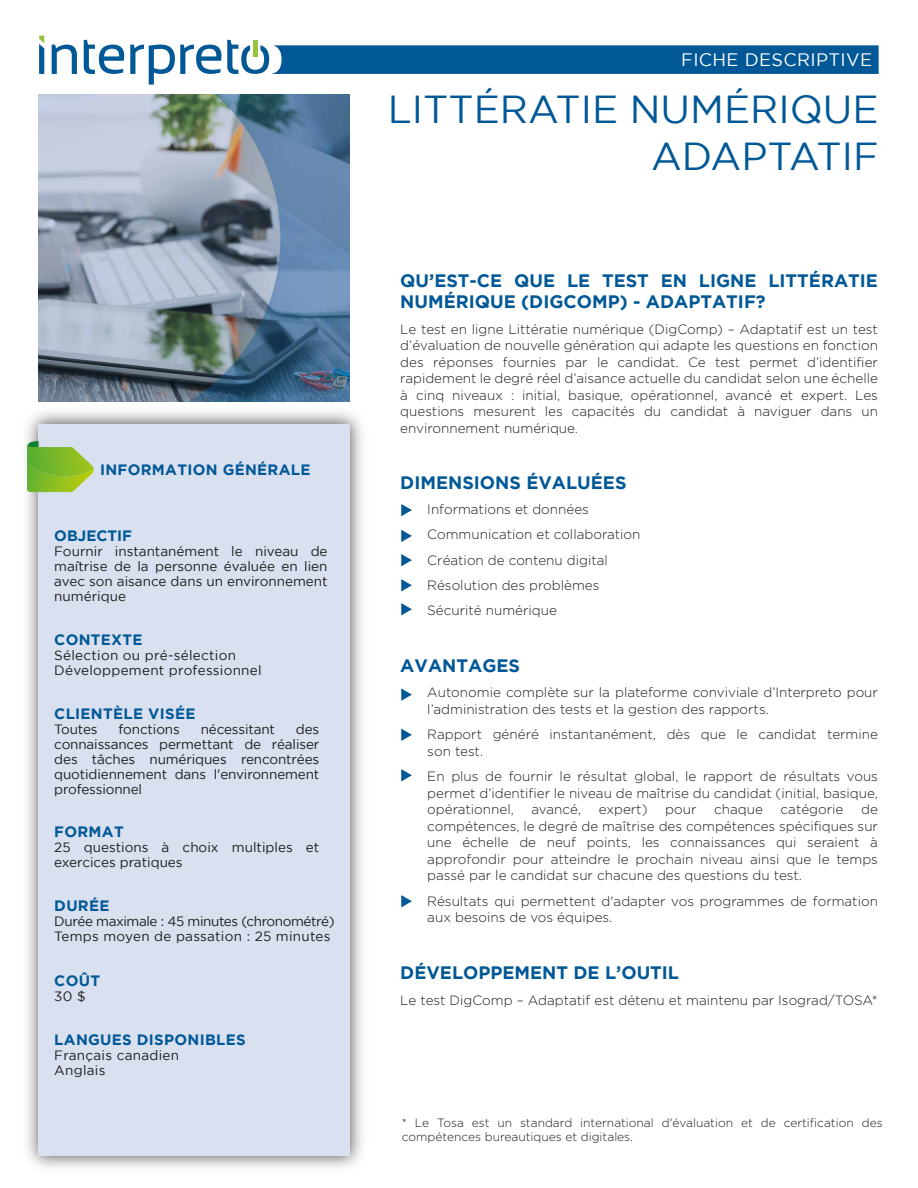
<style>
.page{position:relative;width:918px;height:1188px;background:#fff}
.page>*{position:absolute;margin:0;border:0;box-sizing:border-box;transform-origin:0 0}
.t1{font:39px/46.8px "Gotham";color:#005896;text-align:right}
.t2{font:700 18px/21.6px "Gotham";color:#005896}
.t3{font:18px "Gotham";letter-spacing:.02em;color:#fff}
.t4{font:700 15px "Gotham";letter-spacing:.02em;color:#005896}
.t5{font:700 15px "Gotham";color:#005896}
.t6{font:300 13.5px/16.5px "Gotham";color:#1d1d1b}
.t7{font:13.5px/15px "Gotham";color:#1d1d1b;text-align:justify}
.t8{font:13.5px/15px "Gotham";letter-spacing:.02em;color:#1d1d1b}
.t9{font:13.5px/15px "Gotham";letter-spacing:-.03em;color:#1d1d1b}
.t10{font:300 12px/14.4px "Gotham";color:#1d1d1b}
</style>
<div class="page">
<svg style="left:52px;top:45px;width:25px;height:29px"></svg>
<svg style="left:39px;top:36px;width:5px;height:38px"></svg>
<img style="left:27px;top:401px;width:335px;height:767px">
<div style="left:39px;top:424px;width:311px;height:731px;background:#d9e0f0"></div>
<svg style="left:84px;top:40px;width:795px;height:45px"></svg>
<img style="left:39px;top:94px;width:311px;height:308px">
<svg style="left:401px;top:505px;width:10px;height:11px"></svg>
<svg style="left:401px;top:530px;width:10px;height:12px"></svg>
<svg style="left:401px;top:555px;width:10px;height:11px"></svg>
<svg style="left:401px;top:580px;width:10px;height:11px"></svg>
<svg style="left:401px;top:604px;width:10px;height:11px"></svg>
<svg style="left:401px;top:689px;width:10px;height:11px"></svg>
<svg style="left:401px;top:729px;width:10px;height:11px"></svg>
<svg style="left:401px;top:770px;width:10px;height:11px"></svg>
<svg style="left:401px;top:896px;width:10px;height:11px"></svg>
<svg style="left:27px;top:440px;width:67px;height:52px"></svg>
<p class="t4" style="left:100px;top:461px;width:212px">INFORMATION GÉNÉRALE</p>
<p class="t5" style="left:54px;top:527px;width:79px">OBJECTIF</p>
<p class="t7" style="left:54px;top:544px;width:275px">Fournir instantanément le niveau de maîtrise de la personne évaluée en lien avec son aisance dans un environnement numérique</p>
<p class="t4" style="left:54px;top:631px;width:90px">CONTEXTE</p>
<p class="t8" style="left:54px;top:648px;width:209px">Sélection ou pré-sélection<br>Développement professionnel</p>
<p class="t4" style="left:54px;top:705px;width:143px">CLIENTÈLE VISÉE</p>
<p class="t7" style="left:54px;top:722px;width:45px">Toutes</p>
<p class="t7" style="left:119px;top:722px;width:63px">fonctions</p>
<p class="t7" style="left:201px;top:722px;width:76px">nécessitant</p>
<p class="t7" style="left:54px;top:722px;width:267px;text-indent:242px">des connaissances permettant de réaliser des tâches numériques rencontrées quotidiennement dans l'environnement professionnel</p>
<p class="t4" style="left:54px;top:823px;width:71px">FORMAT</p>
<p class="t7" style="left:54px;top:840px;width:267px">25 questions à choix multiples et exercices pratiques</p>
<p class="t4" style="left:54px;top:897px;width:57px">DURÉE</p>
<p class="t9" style="left:54px;top:914px;width:282px">Durée maximale : 45 minutes (chronométré)<br>Temps moyen de passation : 25 minutes</p>
<p class="t4" style="left:54px;top:972px;width:47px">COÛT</p>
<p class="t7" style="left:54px;top:988px;width:33px">30 $</p>
<p class="t4" style="left:54px;top:1031px;width:193px">LANGUES DISPONIBLES</p>
<p class="t8" style="left:54px;top:1047px;width:126px">Français canadien<br>Anglais</p>
<h2 class="t3" style="left:681px;top:49px;width:192px">FICHE DESCRIPTIVE</h2>
<h1 class="t1" style="left:388px;top:85px;width:492px">LITTÉRATIE NUMÉRIQUE<br>ADAPTATIF</h1>
<h2 class="t2" style="left:400px;top:269px;width:479px">QU’EST-CE QUE LE TEST EN LIGNE LITTÉRATIE<br>NUMÉRIQUE (DIGCOMP) - ADAPTATIF?</h2>
<p class="t6" style="left:400px;top:321px;width:479px;text-align:justify">Le test en ligne Littératie numérique (DigComp) – Adaptatif est un test d’évaluation de nouvelle génération qui adapte les questions en fonction des réponses fournies par le candidat. Ce test permet d’identifier rapidement le degré réel d’aisance actuelle du candidat selon une échelle à cinq niveaux : initial, basique, opérationnel, avancé et expert. Les questions mesurent les capacités du candidat à naviguer dans un environnement numérique.</p>
<h2 class="t2" style="left:400px;top:471px;width:228px">DIMENSIONS ÉVALUÉES</h2>
<p class="t6" style="left:427px;top:497px;width:215px;line-height:25.2px">Informations et données<br>Communication et collaboration<br>Création de contenu digital<br>Résolution des problèmes<br>Sécurité numérique</p>
<h2 class="t2" style="left:400px;top:654px;width:121px">AVANTAGES</h2>
<p class="t6" style="left:427px;top:684px;width:452px">Autonomie complète sur la plateforme conviviale d’Interpreto pour l’administration des tests et la gestion des rapports.</p>
<p class="t6" style="left:427px;top:726px;width:452px">Rapport généré instantanément, dès que le candidat termine son test.</p>
<p class="t6" style="left:427px;top:768px;width:452px;text-align:justify">En plus de fournir le résultat global, le rapport de résultats vous permet d’identifier le niveau de maîtrise du candidat (initial, basique, opérationnel,</p>
<p class="t6" style="left:427px;top:801px;width:452px;text-align:justify;text-indent:434px">de compétences, le degré de maîtrise des compétences spécifiques sur une échelle de neuf points, les connaissances qui seraient à approfondir pour atteindre le prochain niveau ainsi que le temps passé par le candidat sur chacune des questions du test.</p>
<p class="t6" style="left:427px;top:893px;width:452px">Résultats qui permettent d'adapter vos programmes de formation aux besoins de vos équipes.</p>
<p class="t6" style="left:532px;top:801px;width:51px">avancé,</p>
<p class="t6" style="left:599px;top:801px;width:50px">expert)</p>
<p class="t6" style="left:665px;top:801px;width:33px">pour</p>
<p class="t6" style="left:714px;top:801px;width:50px">chaque</p>
<p class="t6" style="left:781px;top:801px;width:64px">catégorie</p>
<h2 class="t2" style="left:400px;top:962px;width:280px">DÉVELOPPEMENT DE L’OUTIL</h2>
<p class="t6" style="left:400px;top:992px;width:479px">Le test DigComp – Adaptatif est détenu et maintenu par Isograd/TOSA*</p>
<p class="t10" style="left:402px;top:1115px;width:482px">* Le Tosa est un standard international d'évaluation et de certification des compétences bureautiques et digitales.</p>
</div>
